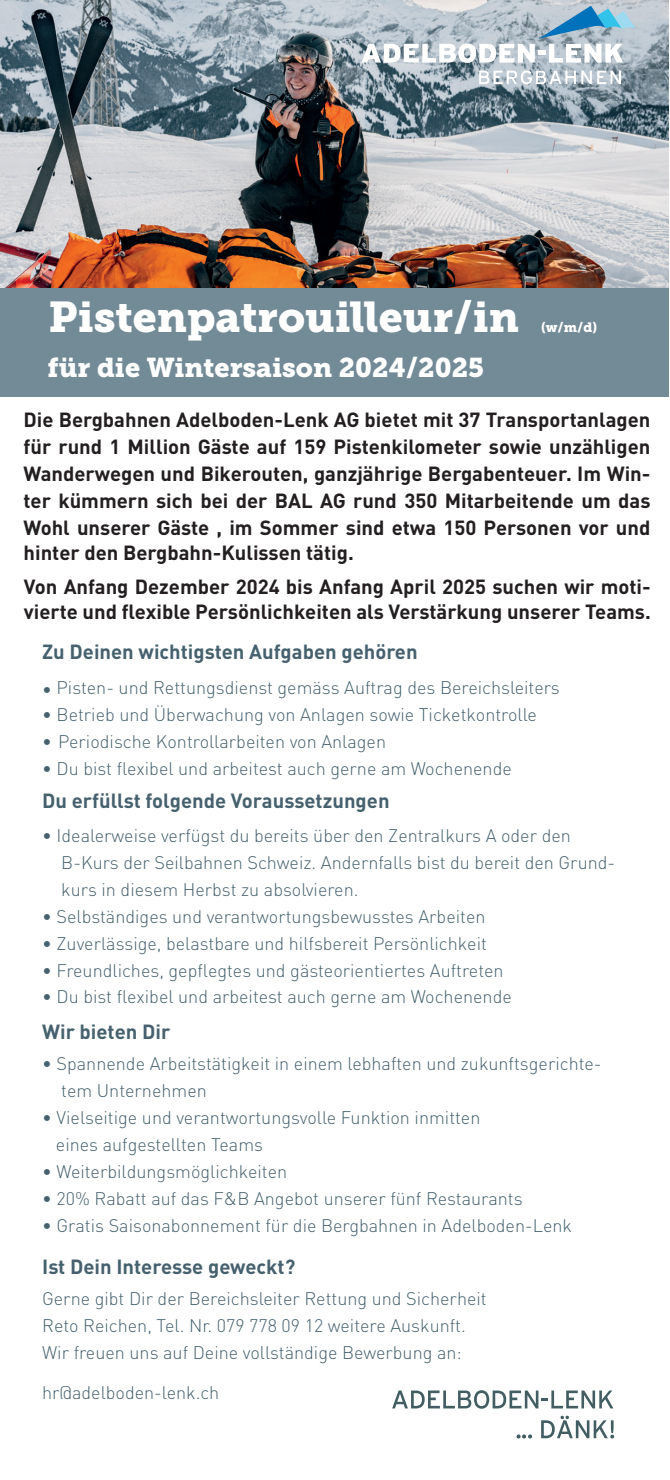
<style>
.page{position:relative;width:670px;height:1480px;background:#fff}
.page>*{position:absolute;margin:0;border:0;box-sizing:border-box;transform-origin:0 0}
.t1{font:42.75px "Museo Slab 900";color:#fff}
.t2{font:27px "Museo Slab 900";color:#fff}
.t3{font:700 20.25px/27px "DIN Pro";color:#231f20;text-align:justify}
.t4{font:700 20.25px "DIN Pro";color:#46616e}
.t5{font:300 18px/27px "DIN Pro";color:#46616e}
.t6{font:13.5px "Museo Slab 900";color:#fff}
</style>
<div class="page">
<img style="left:0;top:0;width:669px;height:288px">
<svg style="left:361px;top:6px;width:275px;height:57px"></svg>
<svg style="left:479px;top:70px;width:142px;height:14px"></svg>
<svg style="left:392px;top:1390px;width:221px;height:18px"></svg>
<svg style="left:516px;top:1434px;width:16px;height:4px"></svg>
<svg style="left:541px;top:1415px;width:73px;height:23px"></svg>
<div style="left:0;top:288px;width:668px;height:108px;background:#738b97"></div>
<h1 class="t1" style="left:49px;top:292px;width:472px">Pistenpatrouilleur/in</h1>
<p class="t6" style="left:541px;top:319px;width:58px">(w/m/d)</p>
<h2 class="t2" style="left:48px;top:352px;width:438px">für die Wintersaison 2024/2025</h2>
<p class="t3" style="left:24px;top:405px;width:628px">Die Bergbahnen Adelboden-Lenk AG bietet mit 37 Transportanlagen für rund 1 Million Gäste auf 159 Pistenkilometer sowie unzähligen Wanderwegen und Bikerouten, ganzjährige Bergabenteuer. Im Win&shy;ter kümmern sich bei der BAL AG rund 350 Mitarbeitende um das Wohl unserer Gäste , im Sommer sind etwa 150 Personen vor und</p>
<p class="t3" style="left:24px;top:534px;width:628px;line-height:34.4px">hinter den Bergbahn-Kulissen tätig.<br>Von Anfang Dezember 2024 bis Anfang April 2025 suchen wir moti-</p>
<p class="t3" style="left:24px;top:597px;width:628px">vierte und flexible Persönlichkeiten als Verstärkung unserer Teams.</p>
<p class="t4" style="left:42px;top:638px;width:377px">Zu Deinen wichtigsten Aufgaben gehören</p>
<p class="t5" style="left:42px;top:673px;width:519px">• Pisten- und Rettungsdienst gemäss Auftrag des Bereichsleiters</p>
<p class="t5" style="left:42px;top:700px;width:496px">• Betrieb und Überwachung von Anlagen sowie Ticketkontrolle</p>
<p class="t5" style="left:42px;top:727px;width:345px">• Periodische Kontrollarbeiten von Anlagen</p>
<p class="t5" style="left:42px;top:754px;width:471px">• Du bist flexibel und arbeitest auch gerne am Wochenende</p>
<p class="t4" style="left:42px;top:787px;width:349px">Du erfüllst folgende Voraussetzungen</p>
<p class="t5" style="left:61px;top:821px;width:555px;text-indent:-19px">• Idealerweise verfügst du bereits über den Zentralkurs A oder den<br>B-Kurs der Seilbahnen Schweiz. Andernfalls bist du bereit den Grund&shy;kurs in diesem Herbst zu absolvieren.</p>
<p class="t5" style="left:42px;top:902px;width:445px">• Selbständiges und verantwortungsbewusstes Arbeiten</p>
<p class="t5" style="left:42px;top:929px;width:446px">• Zuverlässige, belastbare und hilfsbereit Persönlichkeit</p>
<p class="t5" style="left:42px;top:956px;width:463px">• Freundliches, gepflegtes und gästeorientiertes Auftreten</p>
<p class="t5" style="left:42px;top:983px;width:471px">• Du bist flexibel und arbeitest auch gerne am Wochenende</p>
<p class="t4" style="left:42px;top:1018px;width:130px">Wir bieten Dir</p>
<p class="t5" style="left:61px;top:1050px;width:542px;text-indent:-19px">• Spannende Arbeitstätigkeit in einem lebhaften und zukunftsgerichte&shy;tem Unternehmen</p>
<p class="t5" style="left:56px;top:1104px;width:426px;text-indent:-14px">• Vielseitige und verantwortungsvolle Funktion inmitten eines aufgestellten Teams</p>
<p class="t5" style="left:42px;top:1158px;width:246px">• Weiterbildungsmöglichkeiten</p>
<p class="t5" style="left:42px;top:1185px;width:482px">• 20% Rabatt auf das F&amp;B Angebot unserer fünf Restaurants</p>
<p class="t5" style="left:42px;top:1212px;width:531px">• Gratis Saisonabonnement für die Bergbahnen in Adelboden-Lenk</p>
<p class="t4" style="left:42px;top:1253px;width:255px">Ist Dein Interesse geweckt?</p>
<p class="t5" style="left:42px;top:1284px;width:446px">Gerne gibt Dir der Bereichsleiter Rettung und Sicherheit<br>Reto Reichen, Tel. Nr. 079 778 09 12 weitere Auskunft.<br>Wir freuen uns auf Deine vollständige Bewerbung an:</p>
<p class="t5" style="left:42px;top:1379px;width:179px">hr@adelboden-lenk.ch</p>
</div>
